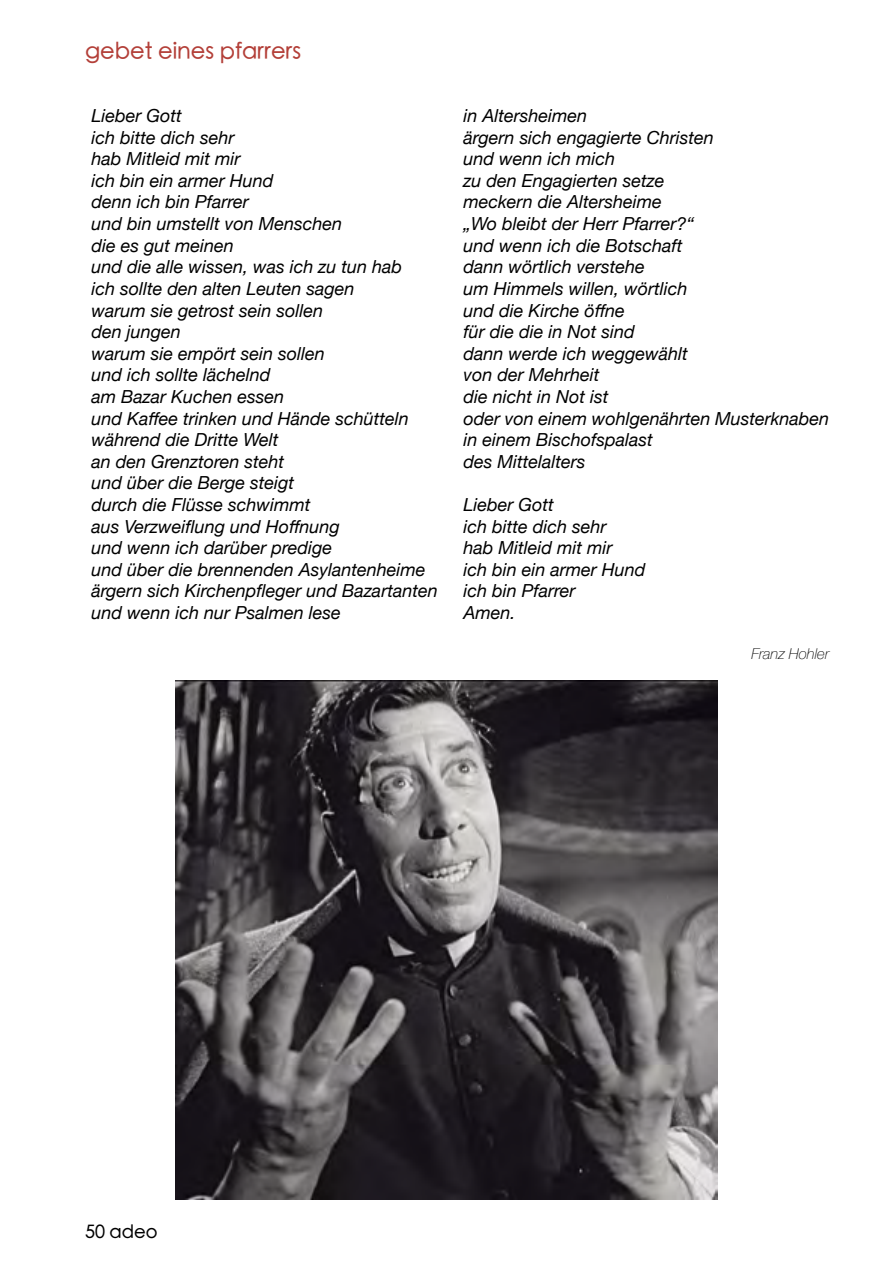
<style>
.page{position:relative;width:893px;height:1263px;background:#fff}
.page>*{position:absolute;margin:0;border:0;box-sizing:border-box;transform-origin:0 0}
.t1{font:500 22.5px "ST Heiti SC";color:#b33f38}
.t2{font:italic 18px/21.6px "Helvetica Neue";color:#000}
.t3{font:500 18px "ST Heiti SC";color:#000}
.t4{font:italic 100 15px "Helvetica Neue";color:#000}
</style>
<div class="page">
<img style="left:176px;top:681px;width:541px;height:518px">
<p class="t1" style="left:85px;top:39px;width:218px">gebet eines pfarrers</p>
<p class="t2" style="left:91px;top:106px;width:348px">Lieber Gott<br>ich bitte dich sehr<br>hab Mitleid mit mir<br>ich bin ein armer Hund<br>denn ich bin Pfarrer<br>und bin umstellt von Menschen<br>die es gut meinen<br>und die alle wissen, was ich zu tun hab<br>ich sollte den alten Leuten sagen<br>warum sie getrost sein sollen<br>den jungen<br>warum sie empört sein sollen<br>und ich sollte lächelnd<br>am Bazar Kuchen essen<br>und Kaffee trinken und Hände schütteln während die Dritte Welt<br>an den Grenztoren steht<br>und über die Berge steigt<br>durch die Flüsse schwimmt<br>aus Verzweiflung und Hoffnung<br>und wenn ich darüber predige<br>und über die brennenden Asylantenheime ärgern sich Kirchenpfleger und Bazartanten und wenn ich nur Psalmen lese</p>
<p class="t2" style="left:463px;top:106px;width:367px">in Altersheimen<br>ärgern sich engagierte Christen<br>und wenn ich mich<br>zu den Engagierten setze<br>meckern die Altersheime<br>„Wo bleibt der Herr Pfarrer?“<br>und wenn ich die Botschaft<br>dann wörtlich verstehe<br>um Himmels willen, wörtlich<br>und die Kirche öffne<br>für die die in Not sind<br>dann werde ich weggewählt<br>von der Mehrheit<br>die nicht in Not ist<br>oder von einem wohlgenährten Musterknaben in einem Bischofspalast<br>des Mittelalters</p>
<p class="t2" style="left:463px;top:495px;width:184px">Lieber Gott<br>ich bitte dich sehr<br>hab Mitleid mit mir<br>ich bin ein armer Hund ich bin Pfarrer<br>Amen.</p>
<p class="t3" style="left:85px;top:1223px;width:74px">50 adeo</p>
<p class="t4" style="left:752px;top:642px;width:79px">Franz Hohler</p>
</div>
